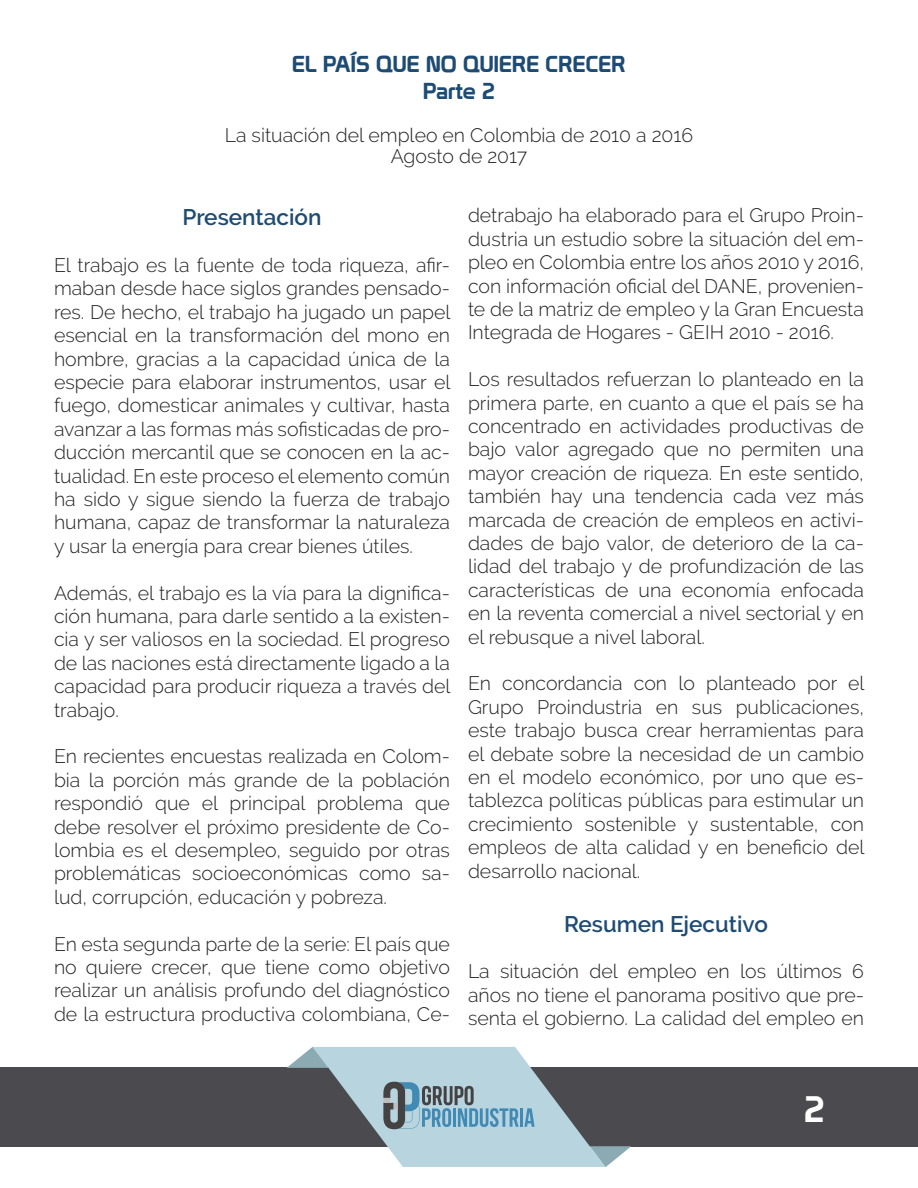
<style>
.page{position:relative;width:918px;height:1188px;background:#fff}
.page>*{position:absolute;margin:0;border:0;box-sizing:border-box;transform-origin:0 0}
.t1{font:36px "Prototype";color:#fff}
.t2{font:22.5px/27px "Prototype";color:#1e4b74;text-align:center}
.t3{font:600 22.5px "Raleway";color:#1e4b74}
.t4{font:300 19.5px/23.4px "Raleway";color:#231f20;text-align:justify}
</style>
<div class="page">
<div style="left:0;top:1067px;width:918px;height:80px;background:#4a4a4f"></div>
<svg style="left:287px;top:1047px;width:344px;height:120px"></svg>
<p class="t2" style="left:292px;top:51px;width:335px">EL PAÍS QUE NO QUIERE CRECER<br>Parte 2</p>
<p class="t4" style="left:225px;top:124px;width:470px;line-height:21px;text-align:center">La situación del empleo en Colombia de 2010 a 2016<br>Agosto de 2017</p>
<p class="t3" style="left:182px;top:204px;width:141px">Presentación</p>
<p class="t4" style="left:54px;top:253px;width:398px">El trabajo es la fuente de toda riqueza, afir&shy;maban desde hace siglos grandes pensado&shy;res. De hecho, el trabajo ha jugado un papel esencial en la transformación del mono en hombre, gracias a la capacidad única de la especie para elaborar instrumentos, usar el fuego, domesticar animales y cultivar, hasta avanzar a las formas más sofisticadas de pro&shy;ducción mercantil que se conocen en la ac&shy;tualidad. En este proceso el elemento común ha sido y sigue siendo la fuerza de trabajo humana, capaz de transformar la naturaleza y usar la energía para crear bienes útiles.</p>
<p class="t4" style="left:54px;top:581px;width:398px">Además, el trabajo es la vía para la dignifica&shy;ción humana, para darle sentido a la existen&shy;cia y ser valiosos en la sociedad. El progreso de las naciones está directamente ligado a la capacidad para producir riqueza a través del trabajo.</p>
<p class="t4" style="left:54px;top:745px;width:398px">En recientes encuestas realizada en Colom&shy;bia la porción más grande de la población respondió que el principal problema que debe resolver el próximo presidente de Co&shy;lombia es el desempleo, seguido por otras problemáticas socioeconómicas como sa&shy;lud, corrupción, educación y pobreza.</p>
<p class="t4" style="left:54px;top:932px;width:398px">En esta segunda parte de la serie: El país que no quiere crecer, que tiene como objetivo realizar un análisis profundo del diagnóstico de la estructura productiva colombiana, Ce-</p>
<p class="t4" style="left:468px;top:204px;width:398px">detrabajo ha elaborado para el Grupo Proin&shy;dustria un estudio sobre la situación del em&shy;pleo en Colombia entre los años 2010 y 2016, con información oficial del DANE, provenien&shy;te de la matriz de empleo y la Gran Encuesta Integrada de Hogares - GEIH 2010 - 2016.</p>
<p class="t4" style="left:468px;top:368px;width:398px">Los resultados refuerzan lo planteado en la primera parte, en cuanto a que el país se ha concentrado en actividades productivas de bajo valor agregado que no permiten una mayor creación de riqueza. En este sentido, también hay una tendencia cada vez más marcada de creación de empleos en activi&shy;dades de bajo valor, de deterioro de la ca&shy;lidad del trabajo y de profundización de las características de una economía enfocada en la reventa comercial a nivel sectorial y en el rebusque a nivel laboral.</p>
<p class="t4" style="left:468px;top:672px;width:398px">En concordancia con lo planteado por el Grupo Proindustria en sus publicaciones, este trabajo busca crear herramientas para el debate sobre la necesidad de un cambio en el modelo económico, por uno que es&shy;tablezca políticas públicas para estimular un crecimiento sostenible y sustentable, con empleos de alta calidad y en beneficio del desarrollo nacional.</p>
<p class="t3" style="left:564px;top:911px;width:205px">Resumen Ejecutivo</p>
<p class="t4" style="left:468px;top:960px;width:398px">La situación del empleo en los últimos 6 años no tiene el panorama positivo que pre&shy;senta el gobierno. La calidad del empleo en</p>
<h1 class="t1" style="left:804px;top:1087px;width:22px">2</h1>
</div>
